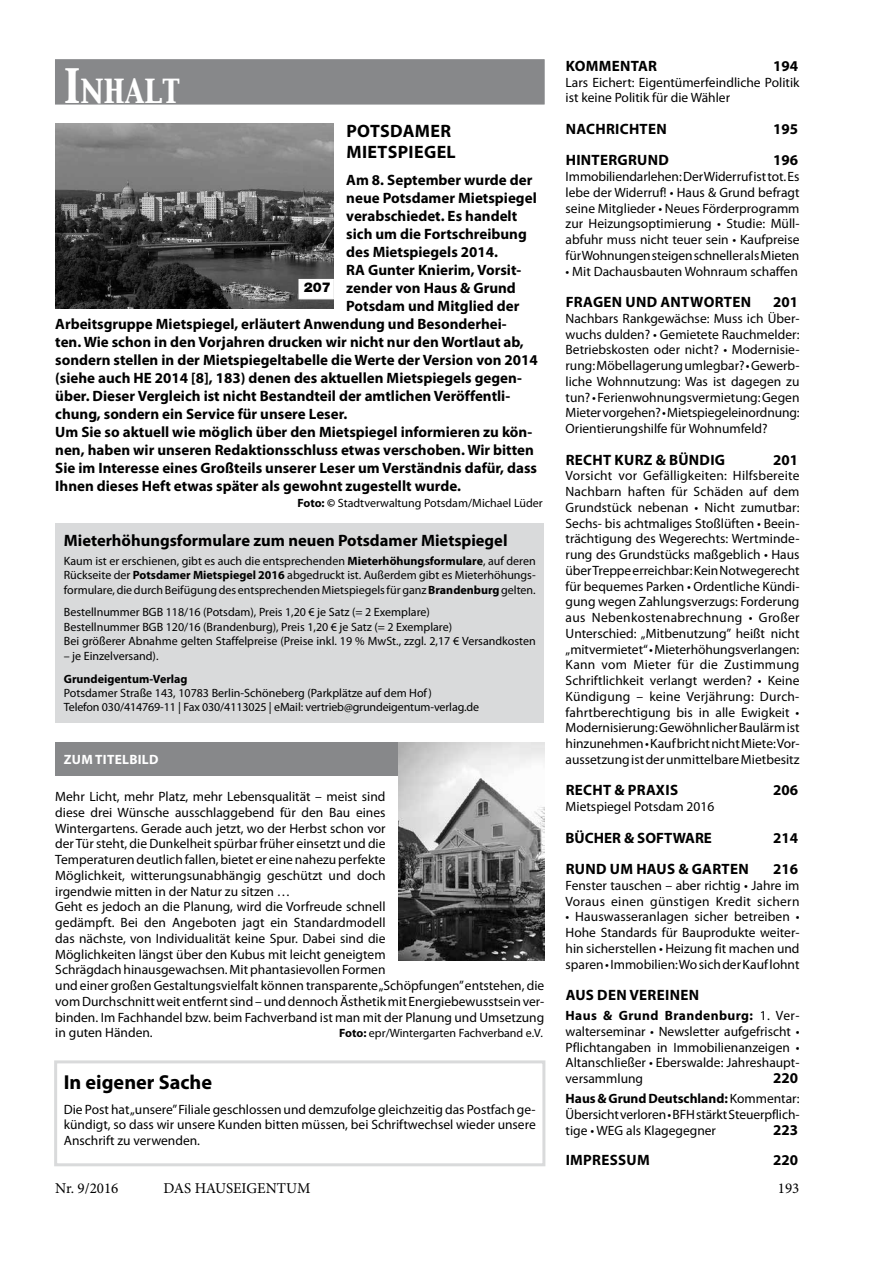
<style>
.page{position:relative;width:893px;height:1263px;background:#fff}
.page>*{position:absolute;margin:0;border:0;box-sizing:border-box;transform-origin:0 0}
.t1{font:29.4px "Capitals";color:#fff}
.t2{font:700 20.25px "Myriad Pro";color:#000}
.t3{font:700 18px/21.6px "Myriad Pro";letter-spacing:.02em;color:#000}
.t4{font:700 16.5px "Myriad Pro";color:#000}
.t5{font:700 15px "Myriad Pro";color:#000}
.t6{font:700 15px "Myriad Pro";letter-spacing:.02em;color:#000}
.t7{font:15px "Minion Pro";color:#000}
.t8{font:13.5px/15.8px "Myriad Pro";color:#000;text-align:justify}
.t9{font:700 13.5px "Myriad Pro";letter-spacing:.02em;color:#fff}
.t10{font:900 13.5px "Helvetica Neue LT";color:#000}
.t11{font:12px/14.4px "Myriad Pro";color:#000}
.t12{font:700 12px "Myriad Pro";color:#000}
.s1{font-size:42px}
.s2{font-weight:700}
</style>
<div class="page">
<div style="left:55px;top:742px;width:348px;height:34px;background:#87888a"></div>
<div style="left:55px;top:60px;width:489px;height:44px;background:#87888a"></div>
<div style="left:55px;top:524px;width:489px;height:199px;background:#d9dadb"></div>
<img style="left:55px;top:123px;width:279px;height:185px">
<div style="left:299px;top:279px;width:35px;height:20px;background:#fff"></div>
<img style="left:398px;top:742px;width:146px;height:219px">
<div style="left:54px;top:1060px;width:491px;height:106px;border:3px solid #d9dadb"></div>
<h1 class="t1" style="left:64px;top:72px;width:117px"><span class="s1">I</span>nhalt</h1>
<h3 class="t3" style="left:346px;top:119px;width:111px">POTSDAMER<br>MIETSPIEGEL</h3>
<p class="t5" style="left:346px;top:170px;width:188px">Am 8. September wurde der</p>
<p class="t5" style="left:346px;top:188px;width:192px">neue Potsdamer Mietspiegel</p>
<p class="t5" style="left:346px;top:206px;width:172px">verabschiedet. Es handelt</p>
<p class="t5" style="left:346px;top:224px;width:182px">sich um die Fortschreibung</p>
<p class="t5" style="left:346px;top:242px;width:153px">des Mietspiegels 2014.</p>
<p class="t5" style="left:346px;top:260px;width:177px">RA Gunter Knierim, Vorsit-</p>
<p class="t5" style="left:346px;top:278px;width:171px">zender von Haus &amp; Grund</p>
<p class="t5" style="left:346px;top:296px;width:175px">Potsdam und Mitglied der</p>
<p class="t5" style="left:55px;top:314px;width:453px">Arbeitsgruppe Mietspiegel, erläutert Anwendung und Besonderhei-</p>
<p class="t5" style="left:55px;top:332px;width:470px">ten. Wie schon in den Vorjahren drucken wir nicht nur den Wortlaut ab,</p>
<p class="t5" style="left:55px;top:350px;width:484px">sondern stellen in der Mietspiegeltabelle die Werte der Version von 2014</p>
<p class="t5" style="left:55px;top:368px;width:468px">(siehe auch HE 2014 [8], 183) denen des aktuellen Mietspiegels gegen-</p>
<p class="t5" style="left:55px;top:386px;width:456px">über. Dieser Vergleich ist nicht Bestandteil der amtlichen Veröffentli-</p>
<p class="t5" style="left:55px;top:404px;width:294px">chung, sondern ein Service für unsere Leser.</p>
<p class="t5" style="left:55px;top:422px;width:478px">Um Sie so aktuell wie möglich über den Mietspiegel informieren zu kön-</p>
<p class="t5" style="left:55px;top:440px;width:480px">nen, haben wir unseren Redaktionsschluss etwas verschoben. Wir bitten</p>
<p class="t5" style="left:55px;top:458px;width:483px">Sie im Interesse eines Großteils unserer Leser um Verständnis dafür, dass</p>
<p class="t5" style="left:55px;top:476px;width:407px">Ihnen dieses Heft etwas später als gewohnt zugestellt wurde.</p>
<p class="t11" style="left:297px;top:495px;width:247px"><span class="s2">Foto: ©</span> Stadtverwaltung Potsdam/Michael Lüder</p>
<p class="t4" style="left:64px;top:530px;width:445px">Mieterhöhungsformulare zum neuen Potsdamer Mietspiegel</p>
<p class="t11" style="left:64px;top:553px;width:473px;text-align:justify">Kaum ist er erschienen, gibt es auch die entsprechenden <span class="s2">Mieterhöhungsformulare</span>, auf deren Rückseite der <span class="s2">Potsdamer Mietspiegel 2016</span> abgedruckt ist. Außerdem gibt es Mieterhöhungs&shy;formulare, die durch Beifügung des entsprechenden Mietspiegels für ganz <span class="s2">Brandenburg</span> gelten.</p>
<p class="t11" style="left:64px;top:605px;width:473px">Bestellnummer BGB 118/16 (Potsdam), Preis 1,20 € je Satz (= 2 Exemplare)<br>Bestellnummer BGB 120/16 (Brandenburg), Preis 1,20 € je Satz (= 2 Exemplare)<br>Bei größerer Abnahme gelten Staffelpreise (Preise inkl. 19 % MwSt., zzgl. 2,17 € Versandkosten</p>
<p class="t11" style="left:64px;top:648px;width:96px">– je Einzelversand).</p>
<p class="t12" style="left:64px;top:671px;width:125px">Grundeigentum-Verlag</p>
<p class="t11" style="left:64px;top:685px;width:417px">Potsdamer Straße 143, 10783 Berlin-Schöneberg (Parkplätze auf dem Hof)<br>Telefon 030/414769-11 | Fax 030/4113025 | eMail: vertrieb@grundeigentum-verlag.de</p>
<p class="t10" style="left:304px;top:279px;width:29px">207</p>
<p class="t9" style="left:64px;top:750px;width:96px">ZUM TITELBILD</p>
<p class="t8" style="left:55px;top:788px;width:490px;text-align:left">Mehr Licht, mehr Platz, mehr Lebensqualität – meist sind<br>diese drei Wünsche ausschlaggebend für den Bau eines<br>Wintergartens. Gerade auch jetzt, wo der Herbst schon vor<br>der Tür steht, die Dunkelheit spürbar früher einsetzt und die<br>Temperaturen deutlich fallen, bietet er eine nahezu perfekte<br>Möglichkeit, witterungsunabhängig geschützt und doch<br>irgendwie mitten in der Natur zu sitzen …<br>Geht es jedoch an die Planung, wird die Vorfreude schnell<br>gedämpft. Bei den Angeboten jagt ein Standardmodell<br>das nächste, von Individualität keine Spur. Dabei sind die<br>Möglichkeiten längst über den Kubus mit leicht geneigtem<br>Schrägdach hinausgewachsen. Mit phantasievollen Formen<br>und einer großen Gestaltungsvielfalt können transparente „Schöpfungen” entstehen, die vom Durchschnitt weit entfernt sind – und dennoch Ästhetik mit Energiebewusstsein ver&shy;binden. Im Fachhandel bzw. beim Fachverband ist man mit der Planung und Umsetzung in guten Händen.</p>
<p class="t11" style="left:339px;top:1026px;width:205px"><span class="s2">Foto:</span> epr/Wintergarten Fachverband e.V.</p>
<h2 class="t2" style="left:64px;top:1069px;width:150px">In eigener Sache</h2>
<p class="t8" style="left:64px;top:1101px;width:473px">Die Post hat „unsere” Filiale geschlossen und demzufolge gleichzeitig das Postfach ge&shy;kündigt, so dass wir unsere Kunden bitten müssen, bei Schriftwechsel wieder unsere Anschrift zu verwenden.</p>
<p class="t6" style="left:566px;top:56px;width:93px">KOMMENTAR</p>
<p class="t5" style="left:773px;top:56px;width:26px">194</p>
<p class="t8" style="left:566px;top:74px;width:235px">Lars Eichert: Eigentümerfeindliche Politik ist keine Politik für die Wähler</p>
<p class="t6" style="left:566px;top:119px;width:103px">NACHRICHTEN</p>
<p class="t5" style="left:773px;top:119px;width:26px">195</p>
<p class="t6" style="left:566px;top:150px;width:105px">HINTERGRUND</p>
<p class="t5" style="left:773px;top:150px;width:26px">196</p>
<p class="t8" style="left:566px;top:168px;width:235px">Immobiliendarlehen: Der Widerruf ist tot. Es lebe der Widerruf! • Haus &amp; Grund befragt seine Mitglieder • Neues Förderprogramm zur Heizungsoptimierung • Studie: Müll&shy;abfuhr muss nicht teuer sein • Kaufpreise für Wohnungen steigen schneller als Mieten</p>
<p class="t8" style="left:566px;top:263px;width:234px">• Mit Dachausbauten Wohnraum schaffen</p>
<p class="t6" style="left:566px;top:292px;width:187px">FRAGEN UND ANTWORTEN</p>
<p class="t5" style="left:773px;top:292px;width:26px">201</p>
<p class="t8" style="left:566px;top:310px;width:236px">Nachbars Rankgewächse: Muss ich Über&shy;wuchs dulden? • Gemietete Rauchmelder:<br>Betriebskosten oder nicht? • Modernisie&shy;rung: Möbellagerung umlegbar? • Gewerb&shy;liche Wohnnutzung: Was ist dagegen zu tun? • Ferienwohnungsvermietung: Gegen Mieter vorgehen? • Mietspiegeleinordnung:<br>Orientierungshilfe für Wohnumfeld?</p>
<p class="t6" style="left:566px;top:450px;width:161px">RECHT KURZ &amp; BÜNDIG</p>
<p class="t5" style="left:773px;top:450px;width:26px">201</p>
<p class="t8" style="left:566px;top:468px;width:236px">Vorsicht vor Gefälligkeiten: Hilfsbereite Nachbarn haften für Schäden auf dem Grundstück nebenan • Nicht zumutbar:<br>Sechs- bis achtmaliges Stoßlüften • Beein&shy;trächtigung des Wegerechts: Wertminde&shy;rung des Grundstücks maßgeblich • Haus über Treppe erreichbar: Kein Notwegerecht für bequemes Parken • Ordentliche Kündi&shy;gung wegen Zahlungsverzugs: Forderung aus Nebenkostenabrechnung • Großer Unterschied: „Mitbenutzung” heißt nicht „mitvermietet“ • Mieterhöhungsverlangen:<br>Kann vom Mieter für die Zustimmung Schriftlichkeit verlangt werden? • Keine Kündigung – keine Verjährung: Durch&shy;fahrtberechtigung bis in alle Ewigkeit • Modernisierung: Gewöhnlicher Baulärm ist hinzunehmen • Kauf bricht nicht Miete: Vor&shy;aussetzung ist der unmittelbare Mietbesitz</p>
<p class="t6" style="left:566px;top:780px;width:114px">RECHT &amp; PRAXIS</p>
<p class="t5" style="left:773px;top:780px;width:26px">206</p>
<p class="t8" style="left:566px;top:798px;width:150px">Mietspiegel Potsdam 2016</p>
<p class="t5" style="left:566px;top:828px;width:148px">BÜCHER &amp; SOFTWARE</p>
<p class="t5" style="left:773px;top:828px;width:26px">214</p>
<p class="t6" style="left:566px;top:859px;width:185px">RUND UM HAUS &amp; GARTEN</p>
<p class="t5" style="left:773px;top:859px;width:26px">216</p>
<p class="t8" style="left:566px;top:877px;width:235px">Fenster tauschen – aber richtig • Jahre im<br>Voraus einen günstigen Kredit sichern</p>
<p class="t8" style="left:566px;top:909px;width:236px">• Hauswasseranlagen sicher betreiben • Hohe Standards für Bauprodukte weiter&shy;hin sicherstellen • Heizung fit machen und sparen • Immobilien: Wo sich der Kauf lohnt</p>
<p class="t6" style="left:566px;top:985px;width:135px">AUS DEN VEREINEN</p>
<p class="t8" style="left:566px;top:1007px;width:235px"><span class="s2">Haus &amp; Grund Brandenburg:</span> 1. Ver&shy;walterseminar • Newsletter aufgefrischt • Pflichtangaben in Immobilienanzeigen • Altanschließer • Eberswalde: Jahreshaupt&shy;versammlung</p>
<p class="t5" style="left:773px;top:1068px;width:26px">220</p>
<p class="t8" style="left:566px;top:1090px;width:235px"><span class="s2">Haus &amp; Grund Deutschland:</span> Kommentar:<br>Übersicht verloren • BFH stärkt Steuerpflich&shy;tige • WEG als Klagegegner</p>
<p class="t5" style="left:773px;top:1120px;width:26px">223</p>
<p class="t6" style="left:566px;top:1150px;width:86px">IMPRESSUM</p>
<p class="t5" style="left:773px;top:1150px;width:26px">220</p>
<p class="t7" style="left:55px;top:1178px;width:65px">Nr. 9/2016</p>
<p class="t7" style="left:163px;top:1178px;width:148px">DAS HAUSEIGENTUM</p>
<p class="t7" style="left:778px;top:1178px;width:23px">193</p>
</div>
